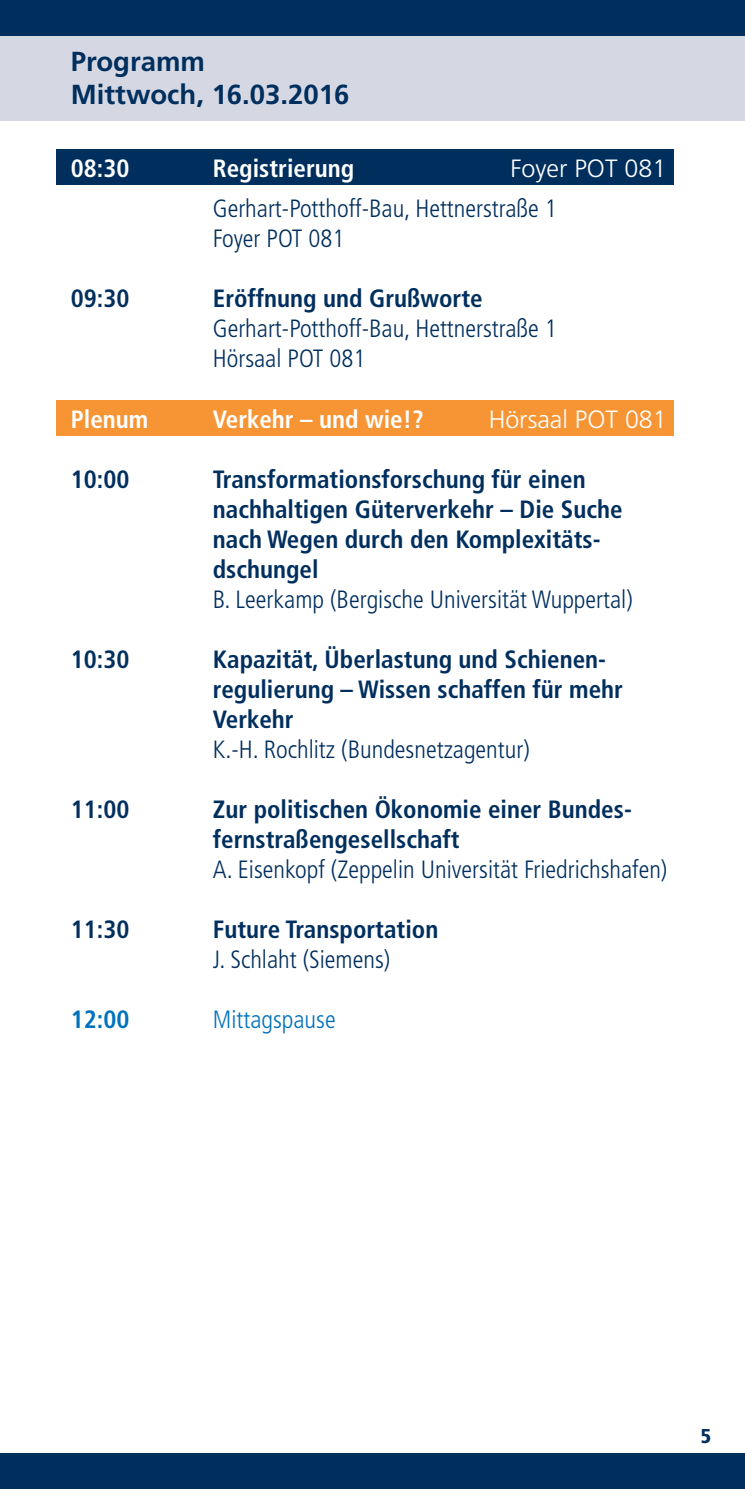
<style>
.page{position:relative;width:745px;height:1489px;background:#fff}
.page>*{position:absolute;margin:0;border:0;box-sizing:border-box;transform-origin:0 0}
.t1{font:700 27.5px/33px "Frutiger";color:#002f5e}
.t2{font:700 condensed 25px/30px "Frutiger";color:#002f5e}
.t3{font:300 condensed 25px/30px "Frutiger";color:#002f5e}
.t4{font:700 condensed 25px "Frutiger";color:#fff}
.t5{font:300 25px "Frutiger";color:#fff}
.t6{font:300 condensed 25px "Frutiger";color:#0071bc}
.t7{font:700 condensed 25px "Frutiger";color:#0071bc}
.t8{font:900 condensed 20px "Frutiger";color:#002f5e}
</style>
<div class="page">
<div style="left:0;top:0;width:744px;height:120px;background:#d5d8e3"></div>
<div style="left:0;top:1453px;width:744px;height:35px;background:#002f5e"></div>
<div style="left:57px;top:149px;width:616px;height:35px;background:#002f5e"></div>
<div style="left:57px;top:400px;width:616px;height:36px;background:#f79433"></div>
<div style="left:0;top:0;width:744px;height:35px;background:#002f5e"></div>
<p class="t1" style="left:71px;top:47px;width:280px">Programm<br>Mittwoch, 16.03.2016</p>
<p class="t4" style="left:71px;top:159px;width:60px">08:30</p>
<p class="t4" style="left:213px;top:159px;width:143px">Registrierung</p>
<p class="t5" style="left:510px;top:159px;width:157px">Foyer POT 081</p>
<p class="t3" style="left:213px;top:196px;width:345px">Gerhart-Potthoff-Bau, Hettnerstraße 1<br>Foyer POT 081</p>
<p class="t2" style="left:71px;top:286px;width:60px">09:30</p>
<p class="t2" style="left:213px;top:286px;width:271px">Eröffnung und Grußworte</p>
<p class="t3" style="left:213px;top:316px;width:345px">Gerhart-Potthoff-Bau, Hettnerstraße 1<br>Hörsaal POT 081</p>
<p class="t4" style="left:71px;top:409px;width:79px">Plenum</p>
<p class="t4" style="left:213px;top:409px;width:212px">Verkehr – und wie!?</p>
<p class="t5" style="left:488px;top:409px;width:179px">Hörsaal POT 081</p>
<p class="t2" style="left:71px;top:466px;width:60px">10:00</p>
<p class="t2" style="left:213px;top:466px;width:411px">Transformationsforschung für einen nachhaltigen Güterverkehr – Die Suche nach Wegen durch den Komplexitäts&shy;dschungel</p>
<p class="t3" style="left:213px;top:586px;width:421px">B. Leerkamp (Bergische Universität Wuppertal)</p>
<p class="t2" style="left:71px;top:646px;width:60px">10:30</p>
<p class="t2" style="left:213px;top:646px;width:411px">Kapazität, Überlastung und Schienen&shy;regulierung – Wissen schaffen für mehr<br>Verkehr</p>
<p class="t3" style="left:213px;top:736px;width:318px">K.-H. Rochlitz (Bundesnetzagentur)</p>
<p class="t2" style="left:71px;top:796px;width:60px">11:00</p>
<p class="t2" style="left:213px;top:796px;width:420px">Zur politischen Ökonomie einer Bundes&shy;fernstraßengesellschaft</p>
<p class="t3" style="left:213px;top:856px;width:456px">A. Eisenkopf (Zeppelin Universität Friedrichshafen)</p>
<p class="t2" style="left:71px;top:916px;width:60px">11:30</p>
<p class="t2" style="left:213px;top:916px;width:227px">Future Transportation</p>
<p class="t3" style="left:213px;top:946px;width:179px">J. Schlaht (Siemens)</p>
<p class="t7" style="left:71px;top:1009px;width:60px">12:00</p>
<p class="t6" style="left:213px;top:1009px;width:124px">Mittagspause</p>
<p class="t8" style="left:700px;top:1428px;width:12px">5</p>
</div>
